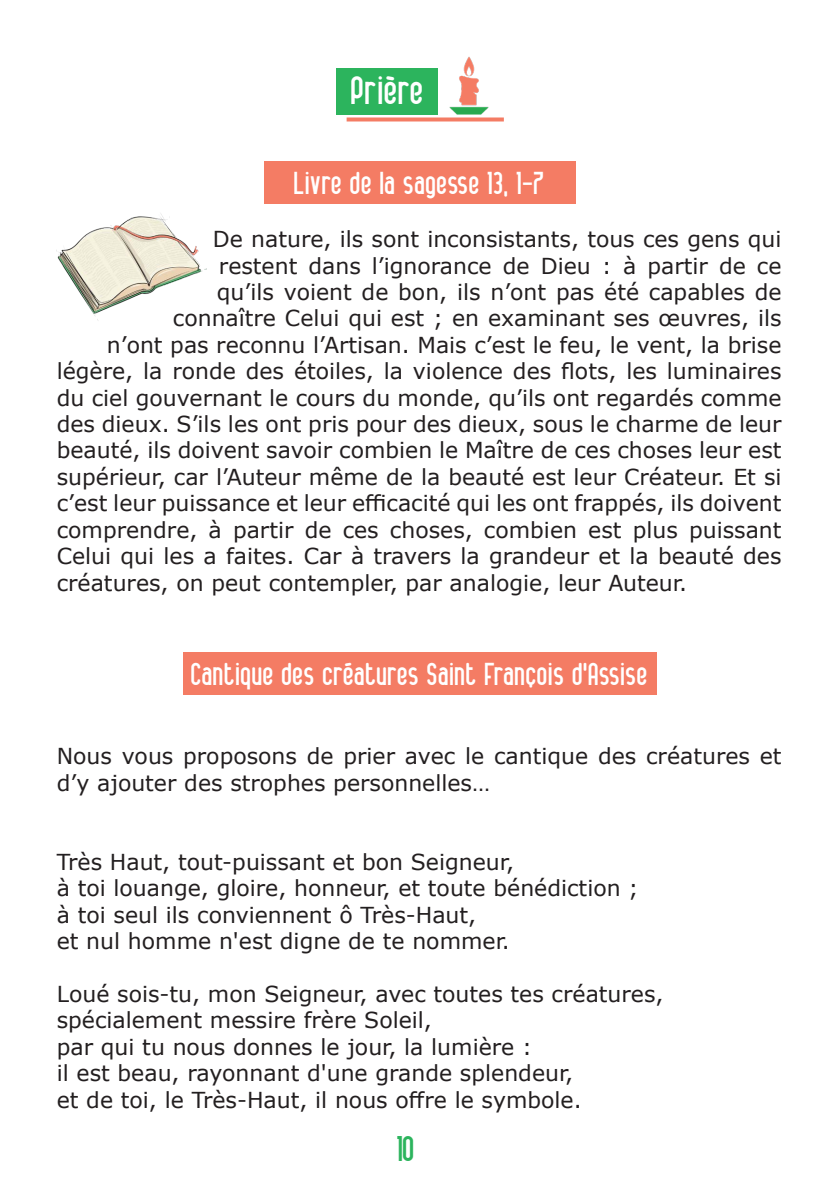
<style>
.page{position:relative;width:840px;height:1191px;background:#fff}
.page>*{position:absolute;margin:0;border:0;box-sizing:border-box;transform-origin:0 0}
.t1{font:40px "Alanus";letter-spacing:.04em;color:#fff}
.t2{font:36px "Alanus";color:#2cb45d}
.t3{font:32px "Alanus";letter-spacing:.04em;color:#fff}
.t4{font:22px/26.4px "Verdana";color:#231f20}
</style>
<div class="page">
<div style="left:264px;top:162px;width:311px;height:42px;background:#f47c64"></div>
<div style="left:183px;top:652px;width:473px;height:42px;background:#f47c64"></div>
<img style="left:437px;top:57px;width:52px;height:58px">
<div style="left:336px;top:68px;width:101px;height:47px;background:#2cb45d"></div>
<svg style="left:346px;top:117px;width:157px;height:4px"></svg>
<img style="left:57px;top:213px;width:150px;height:107px">
<h1 class="t1" style="left:351px;top:71px;width:73px">Prière</h1>
<h3 class="t3" style="left:294px;top:168px;width:251px">Livre de la sagesse 13, 1-7</h3>
<p class="t4" style="left:213px;top:226px;width:569px">De nature, ils sont inconsistants, tous ces gens qui</p>
<p class="t4" style="left:219px;top:252px;width:564px">restent dans l’ignorance de Dieu : à partir de ce</p>
<p class="t4" style="left:217px;top:278px;width:566px">qu’ils voient de bon, ils n’ont pas été capables de</p>
<p class="t4" style="left:173px;top:305px;width:609px">connaître Celui qui est ; en examinant ses œuvres, ils</p>
<p class="t4" style="left:107px;top:331px;width:676px">n’ont pas reconnu l’Artisan. Mais c’est le feu, le vent, la brise</p>
<p class="t4" style="left:57px;top:358px;width:726px">légère, la ronde des étoiles, la violence des flots, les luminaires</p>
<p class="t4" style="left:57px;top:384px;width:726px">du ciel gouvernant le cours du monde, qu’ils ont regardés comme</p>
<p class="t4" style="left:57px;top:410px;width:726px">des dieux. S’ils les ont pris pour des dieux, sous le charme de leur</p>
<p class="t4" style="left:57px;top:437px;width:726px">beauté, ils doivent savoir combien le Maître de ces choses leur est</p>
<p class="t4" style="left:57px;top:463px;width:725px">supérieur, car l’Auteur même de la beauté est leur Créateur. Et si</p>
<p class="t4" style="left:57px;top:490px;width:726px">c’est leur puissance et leur efficacité qui les ont frappés, ils doivent</p>
<p class="t4" style="left:57px;top:516px;width:726px">comprendre, à partir de ces choses, combien est plus puissant</p>
<p class="t4" style="left:57px;top:542px;width:726px">Celui qui les a faites. Car à travers la grandeur et la beauté des</p>
<p class="t4" style="left:57px;top:569px;width:631px">créatures, on peut contempler, par analogie, leur Auteur.</p>
<h3 class="t3" style="left:191px;top:658px;width:457px">Cantique des créatures Saint François d’Assise</h3>
<p class="t4" style="left:57px;top:742px;width:726px">Nous vous proposons de prier avec le cantique des créatures et d’y ajouter des strophes personnelles…</p>
<p class="t4" style="left:57px;top:848px;width:583px">Très Haut, tout-puissant et bon Seigneur,<br>à toi louange, gloire, honneur, et toute bénédiction ; à toi seul ils conviennent ô Très-Haut,<br>et nul homme n'est digne de te nommer.</p>
<p class="t4" style="left:57px;top:980px;width:608px">Loué sois-tu, mon Seigneur, avec toutes tes créatures, spécialement messire frère Soleil,<br>par qui tu nous donnes le jour, la lumière :<br>il est beau, rayonnant d'une grande splendeur,<br>et de toi, le Très-Haut, il nous offre le symbole.</p>
<h2 class="t2" style="left:397px;top:1130px;width:18px">10</h2>
</div>
